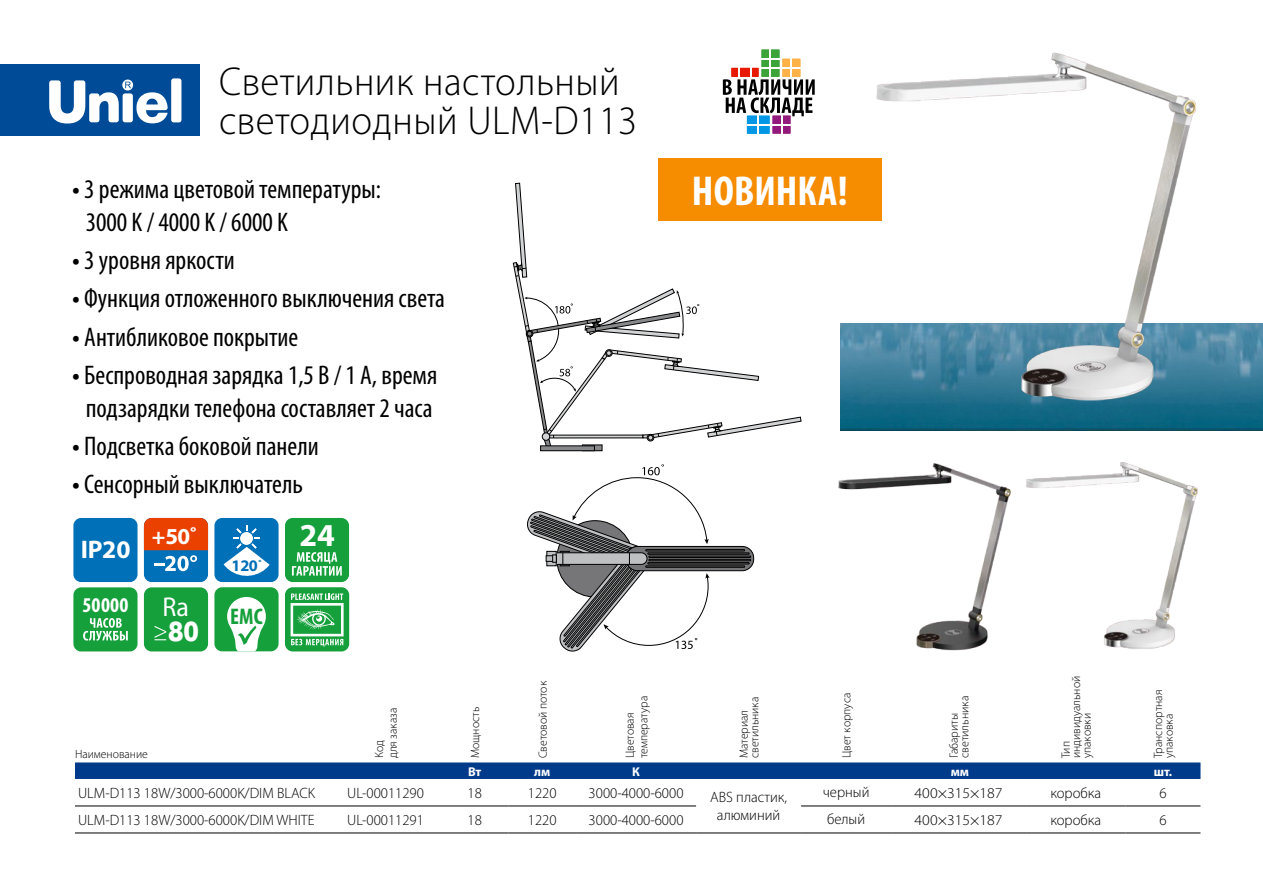
<style>
.page{position:relative;width:1263px;height:893px;background:#fff}
.page>*{position:absolute;margin:0;border:0;box-sizing:border-box;transform-origin:0 0}
.t1{font:700 condensed 42px "Myriad Pro";letter-spacing:.005em;color:#fff}
.t2{font:300 40.5px/39px "Myriad Pro";letter-spacing:.015em;color:#000;scale:.96 1}
.t3{font:700 32.1px "Myriad Pro";color:#fff}
.t4{font:27.3px "Myriad Pro";color:#fff;scale:.95 1}
.t5{font:700 27.3px "Futuris C";color:#fff;scale:.95 1}
.t6{font:condensed 27px/32.4px "Myriad Pro";color:#000}
.t7{font:700 25.5px "Myriad Pro";color:#fff}
.t8{font:700 22.95px "Myriad Pro";color:#fff}
.t9{font:700 condensed 22.65px "Myriad Pro";color:#15a03b}
.t10{font:700 condensed 21.15px "Myriad Pro";letter-spacing:.01em;color:#fff}
.t11{font:700 16.2px "Myriad Pro";color:#0070b8}
.text_in_cells{font:300 15px/18px "Myriad Pro";color:#000;text-align:center}
.text_in_left_cell{font:300 15px "Myriad Pro";color:#000}
.text_in_cells-2{font:300 15px "Myriad Pro";color:#000;scale:1.05 1}
.t12{font:700 12.75px "Myriad Pro";letter-spacing:-.005em;color:#fff}
.t13{font:300 12px/10.5px "Myriad Pro";color:#000}
.s1{font-weight:700}
</style>
<div class="page">
<div style="left:75px;top:762px;width:1125px;height:17px;background:#003b8b"></div>
<hr style="left:75px;top:806px;width:255px;height:1px;background:#000">
<hr style="left:330px;top:806px;width:111px;height:1px;background:#000">
<hr style="left:441px;top:806px;width:67px;height:1px;background:#000">
<hr style="left:508px;top:806px;width:68px;height:1px;background:#000">
<hr style="left:576px;top:806px;width:120px;height:1px;background:#000">
<hr style="left:801px;top:806px;width:90px;height:1px;background:#000">
<hr style="left:891px;top:806px;width:135px;height:1px;background:#000">
<hr style="left:1026px;top:806px;width:99px;height:1px;background:#000">
<hr style="left:1125px;top:806px;width:75px;height:1px;background:#000">
<hr style="left:75px;top:833px;width:255px;height:1px;background:#000">
<hr style="left:330px;top:833px;width:111px;height:1px;background:#000">
<hr style="left:441px;top:833px;width:67px;height:1px;background:#000">
<hr style="left:508px;top:833px;width:68px;height:1px;background:#000">
<hr style="left:576px;top:833px;width:120px;height:1px;background:#000">
<hr style="left:696px;top:833px;width:105px;height:1px;background:#000">
<hr style="left:801px;top:833px;width:90px;height:1px;background:#000">
<hr style="left:891px;top:833px;width:135px;height:1px;background:#000">
<hr style="left:1026px;top:833px;width:99px;height:1px;background:#000">
<hr style="left:1125px;top:833px;width:75px;height:1px;background:#000">
<img style="left:840px;top:323px;width:423px;height:108px">
<div style="left:0;top:64px;width:200px;height:72px;background:#004b97"></div>
<div style="left:171px;top:78px;width:10px;height:44px;background:#fff;border-radius:3px"></div>
<svg style="left:49px;top:80px;width:119px;height:44px"></svg>
<div style="left:658px;top:158px;width:224px;height:63px;background:#f68c00"></div>
<svg style="left:723px;top:49px;width:92px;height:85px"></svg>
<img style="left:838px;top:463px;width:173px;height:188px">
<img style="left:1026px;top:462px;width:172px;height:187px">
<img style="left:854px;top:52px;width:363px;height:371px">
<div style="left:582px;top:445px;width:20px;height:6px;background:#88898b"></div>
<div style="left:582px;top:445px;width:20px;height:6px;border:1px solid #000"></div>
<div style="left:541px;top:446px;width:53px;height:5px;background:#88898b"></div>
<div style="left:540px;top:446px;width:55px;height:5px;border:1px solid #000"></div>
<svg style="left:513px;top:183px;width:289px;height:265px"></svg>
<svg style="left:626px;top:546px;width:128px;height:25px"></svg>
<div style="left:626px;top:546px;width:128px;height:25px;border:1px solid #000;border-radius:12px"></div>
<div style="left:649px;top:556px;width:102px;height:2px;border:1px solid #000"></div>
<div style="left:647px;top:553px;width:102px;height:2px;border:1px solid #000"></div>
<div style="left:645px;top:549px;width:100px;height:2px;border:1px solid #000"></div>
<div style="left:649px;top:559px;width:102px;height:2px;border:1px solid #000"></div>
<div style="left:647px;top:562px;width:102px;height:2px;border:1px solid #000"></div>
<div style="left:645px;top:566px;width:100px;height:2px;border:1px solid #000"></div>
<svg style="left:527px;top:464px;width:183px;height:188px"></svg>
<div style="left:285px;top:587px;width:64px;height:64px;background:#15a03b;border-radius:8px"></div>
<svg style="left:291px;top:593px;width:52px;height:7px"></svg>
<div style="left:291px;top:603px;width:53px;height:33px;border:3px solid #fff"></div>
<svg style="left:296px;top:609px;width:39px;height:21px"></svg>
<svg style="left:291px;top:639px;width:52px;height:8px"></svg>
<div style="left:285px;top:518px;width:64px;height:64px;background:#15a03b;border-radius:8px"></div>
<svg style="left:292px;top:552px;width:50px;height:24px"></svg>
<div style="left:144px;top:518px;width:64px;height:64px;background:#0070b8;border-radius:8px"></div>
<svg style="left:144px;top:518px;width:64px;height:53px"></svg>
<div style="left:214px;top:518px;width:65px;height:64px;background:#0070b8;border-radius:8px"></div>
<svg style="left:224px;top:525px;width:46px;height:51px"></svg>
<div style="left:73px;top:518px;width:65px;height:64px;background:#0070b8;border-radius:8px"></div>
<div style="left:214px;top:587px;width:65px;height:64px;background:#15a03b;border-radius:8px"></div>
<svg style="left:227px;top:597px;width:39px;height:54px"></svg>
<div style="left:144px;top:587px;width:64px;height:64px;background:#15a03b;border-radius:8px"></div>
<svg style="left:155px;top:626px;width:11px;height:14px"></svg>
<div style="left:73px;top:587px;width:65px;height:64px;background:#15a03b;border-radius:8px"></div>
<svg style="left:83px;top:618px;width:45px;height:23px"></svg>
<p class="t2" style="left:219px;top:63px;width:437px">Светильник настольный светодиодный ULM-D113</p>
<p class="t6" style="left:86px;top:173px;width:297px;text-indent:-14px"><span class="s1">•</span> 3 режима цветовой температуры:<br>3000 K / 4000 K / 6000 K</p>
<p class="t6" style="left:72px;top:244px;width:164px"><span class="s1">•</span> 3 уровня яркости</p>
<p class="t6" style="left:72px;top:282px;width:374px"><span class="s1">•</span> Функция отложенного выключения света</p>
<p class="t6" style="left:72px;top:320px;width:228px"><span class="s1">•</span> Антибликовое покрытие</p>
<p class="t6" style="left:72px;top:359px;width:367px;text-align:center"><span class="s1">•</span> Беспроводная зарядка 1,5 В / 1 А, время подзарядки телефона составляет 2 часа</p>
<p class="t6" style="left:72px;top:430px;width:248px"><span class="s1">•</span> Подсветка боковой панели</p>
<p class="t6" style="left:72px;top:468px;width:232px"><span class="s1">•</span> Сенсорный выключатель</p>
<p class="t7" style="left:81px;top:533px;width:51px">IP20</p>
<p class="t10" style="left:82px;top:592px;width:48px">50000</p>
<p class="t8" style="left:152px;top:521px;width:47px">+50˚</p>
<p class="t3" style="left:299px;top:514px;width:37px">24</p>
<p class="t11" style="left:231px;top:555px;width:32px">120<sup>˚</sup></p>
<p class="t4" style="left:163px;top:590px;width:29px">Ra</p>
<p class="t5" style="left:168px;top:616px;width:34px">80</p>
<p class="t9" style="left:230px;top:602px;width:34px">EMC</p>
<p class="t1" style="left:692px;top:165px;width:157px">НОВИНКА!</p>
<p class="t13" style="left:75px;top:749px;width:74px">Наименование</p>
<p class="t13" style="left:373px;top:758px;width:52px;line-height:13.5px;rotate:-90deg">Код<br>для заказа</p>
<p class="t13" style="left:470px;top:758px;width:53px;rotate:-90deg">Мощность</p>
<p class="t13" style="left:538px;top:758px;width:79px;rotate:-90deg">Световой поток</p>
<p class="t13" style="left:623px;top:758px;width:64px;line-height:13.5px;rotate:-90deg">Цветовая температура</p>
<p class="t13" style="left:739px;top:758px;width:63px;rotate:-90deg">Материал светильника</p>
<p class="t13" style="left:841px;top:758px;width:67px;rotate:-90deg">Цвет корпуса</p>
<p class="t13" style="left:949px;top:758px;width:64px;rotate:-90deg">Габариты светильника</p>
<p class="t13" style="left:1061px;top:758px;width:84px;rotate:-90deg">Тип индивидуальной упаковки</p>
<p class="t13" style="left:1153px;top:758px;width:70px;rotate:-90deg">Транспортная упаковка</p>
<p class="t12" style="left:468px;top:763px;width:15px">Вт</p>
<p class="t12" style="left:534px;top:763px;width:18px">лм</p>
<p class="t12" style="left:632px;top:763px;width:9px">К</p>
<p class="t12" style="left:951px;top:763px;width:20px">мм</p>
<p class="t12" style="left:1154px;top:763px;width:20px">шт.</p>
<p class="text_in_left_cell" style="left:78px;top:785px;width:239px">ULM-D113 18W/3000-6000K/DIM BLACK</p>
<p class="text_in_cells" style="left:347px;top:784px;width:78px">UL-00011290</p>
<p class="text_in_cells" style="left:468px;top:784px;width:16px">18</p>
<p class="text_in_cells" style="left:528px;top:784px;width:30px">1220</p>
<p class="text_in_cells" style="left:589px;top:784px;width:96px">3000-4000-6000</p>
<p class="text_in_cells" style="left:710px;top:788px;width:78px">ABS пластик, алюминий</p>
<p class="text_in_cells" style="left:823px;top:784px;width:48px">черный</p>
<p class="text_in_cells-2" style="left:915px;top:785px;width:85px">400×315×187</p>
<p class="text_in_cells" style="left:1050px;top:784px;width:52px">коробка</p>
<p class="text_in_cells" style="left:1159px;top:784px;width:9px">6</p>
<p class="text_in_left_cell" style="left:78px;top:812px;width:238px">ULM-D113 18W/3000-6000K/DIM WHITE</p>
<p class="text_in_cells" style="left:347px;top:811px;width:78px">UL-00011291</p>
<p class="text_in_cells" style="left:468px;top:811px;width:16px">18</p>
<p class="text_in_cells" style="left:528px;top:811px;width:30px">1220</p>
<p class="text_in_cells" style="left:589px;top:811px;width:96px">3000-4000-6000</p>
<p class="text_in_cells" style="left:827px;top:811px;width:40px">белый</p>
<p class="text_in_cells-2" style="left:915px;top:812px;width:85px">400×315×187</p>
<p class="text_in_cells" style="left:1050px;top:811px;width:52px">коробка</p>
<p class="text_in_cells" style="left:1159px;top:811px;width:9px">6</p>
</div>
